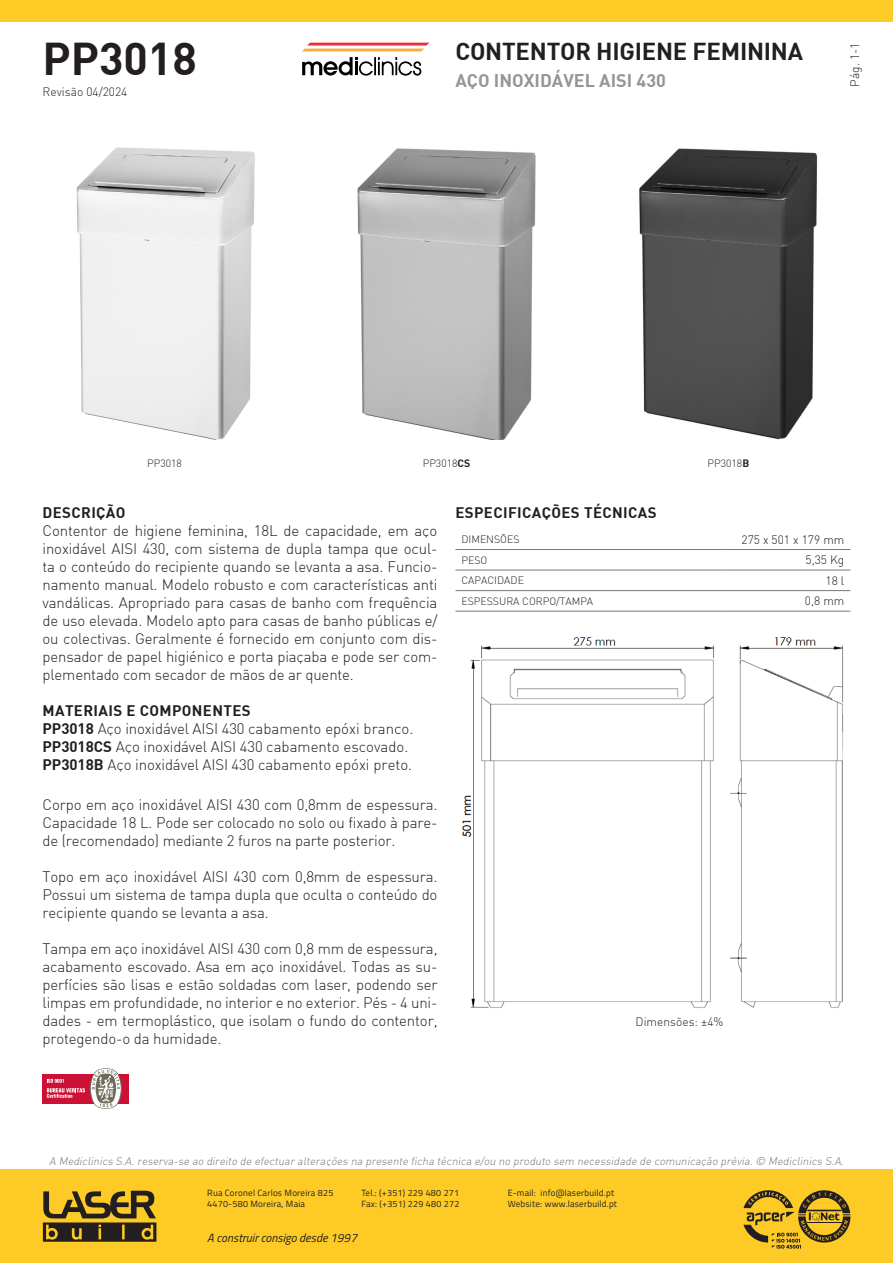
<style>
.page{position:relative;width:893px;height:1263px;background:#fff}
.page>*{position:absolute;margin:0;border:0;box-sizing:border-box;transform-origin:0 0}
.t1{font:700 45px "DI Nbek";color:#231f20}
.t2{font:700 24px "DI Nbek";letter-spacing:-.01em;color:#231f20}
.t3{font:700 18px "DI Nbek";color:#939598}
.t4{font:300 15px/18px "DI Nbek";letter-spacing:-.01em;color:#231f20;text-align:justify}
.t5{font:700 15px "DI Nbek";letter-spacing:.025em;color:#231f20}
.t6{font:300 12px "DI Nbek";color:#231f20}
.t7{font:italic 12px "Titillium";color:#231f20}
.t8{font:italic 300 10.95px "DI Nbek";color:#76787b}
.t9{font:300 10.5px "DI Nbek";color:#231f20}
.t10{font:9px/10.8px "Titillium";letter-spacing:.025em;color:#231f20}
.s1{font-weight:700}
</style>
<div class="page">
<div style="left:0;top:0;width:893px;height:21px;background:#fecb26"></div>
<div style="left:1px;top:1169px;width:892px;height:94px;background:#fecb26"></div>
<svg style="left:43px;top:1191px;width:113px;height:51px"></svg>
<svg style="left:302px;top:43px;width:127px;height:8px"></svg>
<svg style="left:302px;top:57px;width:119px;height:19px"></svg>
<svg style="left:743px;top:1190px;width:107px;height:59px"></svg>
<img style="left:357px;top:148px;width:179px;height:292px">
<img style="left:76px;top:147px;width:179px;height:293px">
<img style="left:639px;top:148px;width:179px;height:292px">
<hr style="left:455px;top:549px;width:270px;height:1px;background:#76787b">
<hr style="left:725px;top:549px;width:125px;height:1px;background:#76787b">
<hr style="left:455px;top:570px;width:270px;height:1px;background:#76787b">
<hr style="left:725px;top:570px;width:125px;height:1px;background:#76787b">
<hr style="left:455px;top:590px;width:270px;height:1px;background:#76787b">
<hr style="left:725px;top:590px;width:125px;height:1px;background:#76787b">
<hr style="left:455px;top:611px;width:270px;height:1px;background:#76787b">
<hr style="left:725px;top:611px;width:125px;height:1px;background:#76787b">
<img style="left:462px;top:637px;width:381px;height:371px">
<div style="left:43px;top:1073px;width:86px;height:30px;background:#cd1136"></div>
<svg style="left:47px;top:1068px;width:75px;height:41px"></svg>
<p class="t1" style="left:43px;top:29px;width:156px">PP3018</p>
<p class="t6" style="left:847px;top:87px;width:46px;rotate:-90deg">Pág. 1-1</p>
<p class="t6" style="left:43px;top:84px;width:86px">Revisão 04/2024</p>
<p class="t2" style="left:455px;top:35px;width:349px">CONTENTOR HIGIENE FEMININA</p>
<p class="t3" style="left:455px;top:69px;width:212px">AÇO INOXIDÁVEL AISI 430</p>
<p class="t9" style="left:147px;top:456px;width:36px">PP3018</p>
<p class="t9" style="left:423px;top:456px;width:49px">PP3018<span class="s1">CS</span></p>
<p class="t9" style="left:707px;top:456px;width:43px">PP3018<span class="s1">B</span></p>
<p class="t5" style="left:43px;top:503px;width:85px">DESCRIÇÃO</p>
<p class="t4" style="left:43px;top:522px;width:396px">Contentor de higiene feminina, 18L de capacidade, em aço inoxidável AISI 430, com sistema de dupla tampa que ocul&shy;ta o conteúdo do recipiente quando se levanta a asa. Funcio&shy;namento manual. Modelo robusto e com características anti vandálicas. Apropriado para casas de banho com frequência de uso elevada. Modelo apto para casas de banho públicas e/ ou colectivas. Geralmente é fornecido em conjunto com dis&shy;pensador de papel higiénico e porta piaçaba e pode ser com&shy;plementado com secador de mãos de ar quente.</p>
<p class="t5" style="left:43px;top:701px;width:210px">MATERIAIS E COMPONENTES</p>
<p class="t4" style="left:43px;top:720px;width:372px"><span class="s1">PP3018</span> Aço inoxidável AISI 430 cabamento epóxi branco.</p>
<p class="t4" style="left:43px;top:738px;width:367px"><span class="s1">PP3018CS</span> Aço inoxidável AISI 430 cabamento escovado.</p>
<p class="t4" style="left:43px;top:756px;width:371px"><span class="s1">PP3018B</span> Aço inoxidável AISI 430 cabamento epóxi preto.</p>
<p class="t4" style="left:43px;top:795px;width:396px">Corpo em aço inoxidável AISI 430 com 0,8mm de espessura.<br>Capacidade 18 L. Pode ser colocado no solo ou fixado à pare&shy;de (recomendado) mediante 2 furos na parte posterior.</p>
<p class="t4" style="left:43px;top:867px;width:396px">Topo em aço inoxidável AISI 430 com 0,8mm de espessura.<br>Possui um sistema de tampa dupla que oculta o conteúdo do recipiente quando se levanta a asa.</p>
<p class="t4" style="left:43px;top:939px;width:396px">Tampa em aço inoxidável AISI 430 com 0,8 mm de espessura, acabamento escovado. Asa em aço inoxidável. Todas as su&shy;perfícies são lisas e estão soldadas com laser, podendo ser limpas em profundidade, no interior e no exterior. Pés - 4 uni&shy;dades - em termoplástico, que isolam o fundo do contentor, protegendo-o da humidade.</p>
<p class="t5" style="left:455px;top:503px;width:203px">ESPECIFICAÇÕES TÉCNICAS</p>
<p class="t9" style="left:461px;top:533px;width:60px">DIMENSÕES</p>
<p class="t6" style="left:741px;top:532px;width:104px">275 x 501 x 179 mm</p>
<p class="t9" style="left:461px;top:553px;width:27px">PESO</p>
<p class="t6" style="left:805px;top:552px;width:40px">5,35 Kg</p>
<p class="t9" style="left:461px;top:574px;width:64px">CAPACIDADE</p>
<p class="t6" style="left:826px;top:573px;width:20px">18 l</p>
<p class="t9" style="left:461px;top:594px;width:133px">ESPESSURA CORPO/TAMPA</p>
<p class="t6" style="left:805px;top:593px;width:41px">0,8 mm</p>
<p class="t6" style="left:636px;top:1014px;width:89px">Dimensões: ±4%</p>
<p class="t8" style="left:49px;top:1154px;width:798px">A Mediclinics S.A.reserva-se ao direito de efectuar alterações na presente ficha técnica e/ou no produto sem necessidade de comunicação prévia.© Mediclinics S.A.</p>
<p class="t10" style="left:207px;top:1187px;width:128px">Rua Coronel Carlos Moreira 825<br>4470-580 Moreira, Maia</p>
<p class="t10" style="left:361px;top:1187px;width:100px">Tel.: (+351) 229 480 271<br>Fax: (+351) 229 480 272</p>
<p class="t10" style="left:508px;top:1187px;width:111px">E-mail: info@laserbuild.pt<br>Website: www.laserbuild.pt</p>
<p class="t7" style="left:207px;top:1229px;width:151px">A construir consigo desde 1997</p>
</div>
